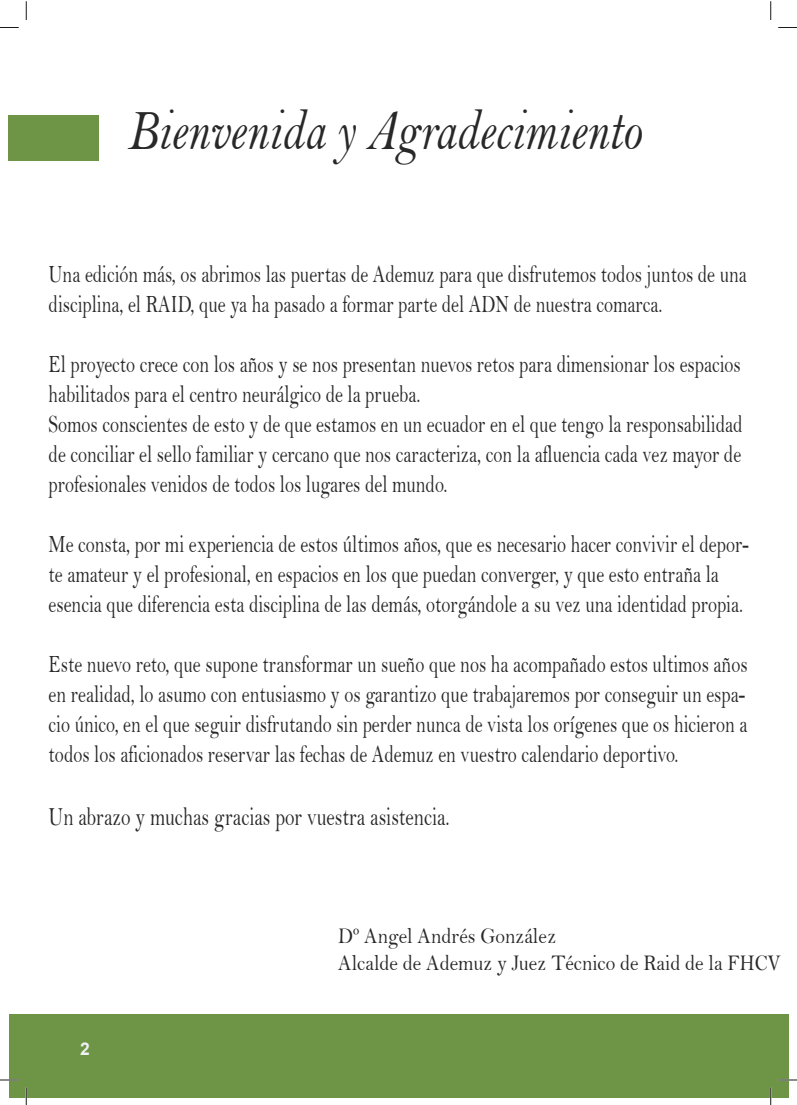
<style>
.page{position:relative;width:797px;height:1105px;background:#fff}
.page>*{position:absolute;margin:0;border:0;box-sizing:border-box;transform-origin:0 0}
.t1{font:59px "Bell MT Italic";color:#282828;scale:.8 1}
.t2{font:26.25px "Bell";color:#282828;scale:.74 1}
.t3{font:25px/30px "Bell";color:#282828;scale:.74 1}
.t4{font:22.5px/27px "Bell";color:#282828;scale:.87 1}
.t5{font:700 17.5px "Arial";color:#eff1f5}
</style>
<div class="page">
<div style="left:9px;top:1014px;width:779px;height:84px;background:#6e9445"></div>
<div style="left:9px;top:115px;width:90px;height:45px;background:#6e9445"></div>
<svg style="left:0;top:27px;width:19px;height:1px"></svg>
<svg style="left:778px;top:27px;width:19px;height:1px"></svg>
<svg style="left:0;top:1079px;width:19px;height:2px"></svg>
<svg style="left:778px;top:1079px;width:19px;height:2px"></svg>
<svg style="left:25px;top:1px;width:2px;height:19px"></svg>
<svg style="left:25px;top:1087px;width:2px;height:18px"></svg>
<svg style="left:770px;top:1px;width:1px;height:19px"></svg>
<svg style="left:770px;top:1087px;width:1px;height:18px"></svg>
<h1 class="t1" style="left:128px;top:95px;width:643px">Bienvenida y Agradecimiento</h1>
<p class="t3" style="left:49px;top:259px;width:945px">Una edición más, os abrimos las puertas de Ademuz para que disfrutemos todos juntos de una disciplina, el RAID, que ya ha pasado a formar parte del ADN de nuestra comarca.</p>
<p class="t3" style="left:49px;top:349px;width:939px">El proyecto crece con los años y se nos presentan nuevos retos para dimensionar los espacios habilitados para el centro neurálgico de la prueba.<br>Somos conscientes de esto y de que estamos en un ecuador en el que tengo la responsabilidad de conciliar el sello familiar y cercano que nos caracteriza, con la afluencia cada vez mayor de profesionales venidos de todos los lugares del mundo.</p>
<p class="t3" style="left:49px;top:529px;width:947px">Me consta, por mi experiencia de estos últimos años, que es necesario hacer convivir el depor&shy;te amateur y el profesional, en espacios en los que puedan converger, y que esto entraña la esencia que diferencia esta disciplina de las demás, otorgándole a su vez una identidad propia.</p>
<p class="t3" style="left:49px;top:649px;width:946px;text-align:justify">Este nuevo reto, que supone transformar un sueño que nos ha acompañado estos ultimos años en realidad, lo asumo con entusiasmo y os garantizo que trabajaremos por conseguir un espa&shy;cio único, en el que seguir disfrutando sin perder nunca de vista los orígenes que os hicieron a todos los aficionados reservar las fechas de Ademuz en vuestro calendario deportivo.</p>
<p class="t2" style="left:49px;top:801px;width:543px">Un abrazo y muchas gracias por vuestra asistencia.</p>
<p class="t5" style="left:80px;top:1036px;width:11px">2</p>
<p class="t4" style="left:338px;top:922px;width:510px">Dº Angel Andrés González<br>Alcalde de Ademuz y Juez Técnico de Raid de la FHCV</p>
</div>
